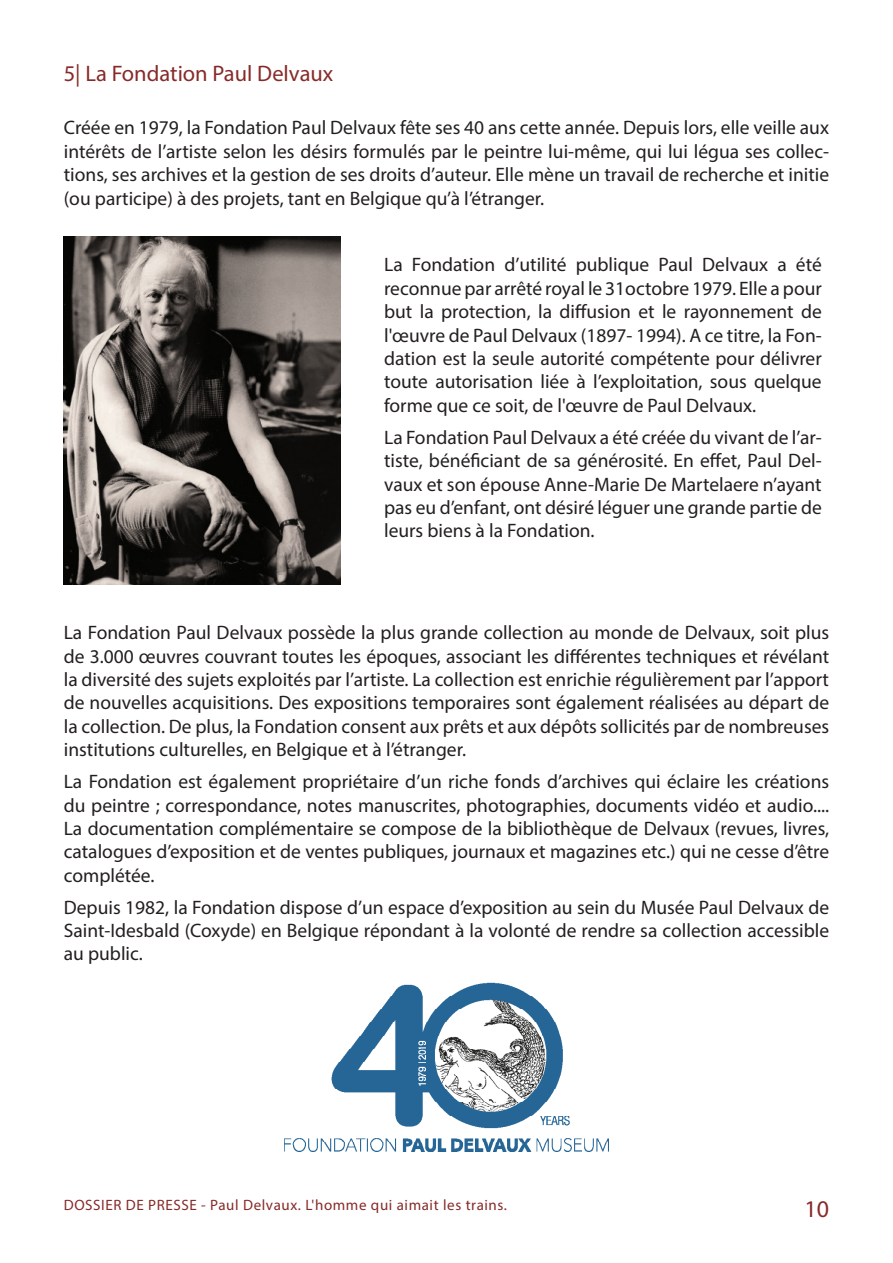
<style>
.page{position:relative;width:893px;height:1263px;background:#fff}
.page>*{position:absolute;margin:0;border:0;box-sizing:border-box;transform-origin:0 0}
.t1{font:24px "Myriad Pro";color:#872b2a}
.t2{font:22.5px "Myriad Pro";color:#872b2a}
.t3{font:19.5px/23.4px "Myriad Pro";color:#231f20;text-align:justify}
.t4{font:15px "Myriad Pro";letter-spacing:.04em;color:#862a28}
</style>
<div class="page">
<img style="left:284px;top:983px;width:325px;height:168px">
<img style="left:64px;top:236px;width:277px;height:349px">
<p class="t2" style="left:64px;top:59px;width:271px">5| La Fondation Paul Delvaux</p>
<p class="t3" style="left:64px;top:116px;width:767px">Créée en 1979, la Fondation Paul Delvaux fête ses 40 ans cette année. Depuis lors, elle veille aux intérêts de l’artiste selon les désirs formulés par le peintre lui-même, qui lui légua ses collec&shy;tions, ses archives et la gestion de ses droits d’auteur. Elle mène un travail de recherche et initie (ou participe) à des projets, tant en Belgique qu’à l’étranger.</p>
<p class="t3" style="left:384px;top:253px;width:439px">La Fondation d’utilité publique Paul Delvaux a été reconnue par arrêté royal le 31octobre 1979. Elle a pour but la protection, la diffusion et le rayonnement de l'œuvre de Paul Delvaux (1897- 1994). A ce titre, la Fon&shy;dation est la seule autorité compétente pour délivrer toute autorisation liée à l’exploitation, sous quelque forme que ce soit, de l'œuvre de Paul Delvaux.</p>
<p class="t3" style="left:384px;top:425px;width:439px">La Fondation Paul Delvaux a été créée du vivant de l’ar&shy;tiste, bénéficiant de sa générosité. En effet, Paul Del&shy;vaux et son épouse Anne-Marie De Martelaere n’ayant pas eu d’enfant, ont désiré léguer une grande partie de leurs biens à la Fondation.</p>
<p class="t3" style="left:64px;top:621px;width:767px">La Fondation Paul Delvaux possède la plus grande collection au monde de Delvaux, soit plus de 3.000 œuvres couvrant toutes les époques, associant les différentes techniques et révélant la diversité des sujets exploités par l’artiste. La collection est enrichie régulièrement par l’apport de nouvelles acquisitions. Des expositions temporaires sont également réalisées au départ de la collection. De plus, la Fondation consent aux prêts et aux dépôts sollicités par de nombreuses institutions culturelles, en Belgique et à l’étranger.</p>
<p class="t3" style="left:64px;top:769px;width:767px">La Fondation est également propriétaire d’un riche fonds d’archives qui éclaire les créations du peintre ; correspondance, notes manuscrites, photographies, documents vidéo et audio....<br>La documentation complémentaire se compose de la bibliothèque de Delvaux (revues, livres, catalogues d’exposition et de ventes publiques, journaux et magazines etc.) qui ne cesse d’être complétée.</p>
<p class="t3" style="left:64px;top:895px;width:767px">Depuis 1982, la Fondation dispose d’un espace d’exposition au sein du Musée Paul Delvaux de Saint-Idesbald (Coxyde) en Belgique répondant à la volonté de rendre sa collection accessible au public.</p>
<p class="t4" style="left:64px;top:1196px;width:445px">DOSSIER DE PRESSE - Paul Delvaux. L'homme qui aimait les trains.</p>
<p class="t1" style="left:805px;top:1194px;width:26px">10</p>
</div>
